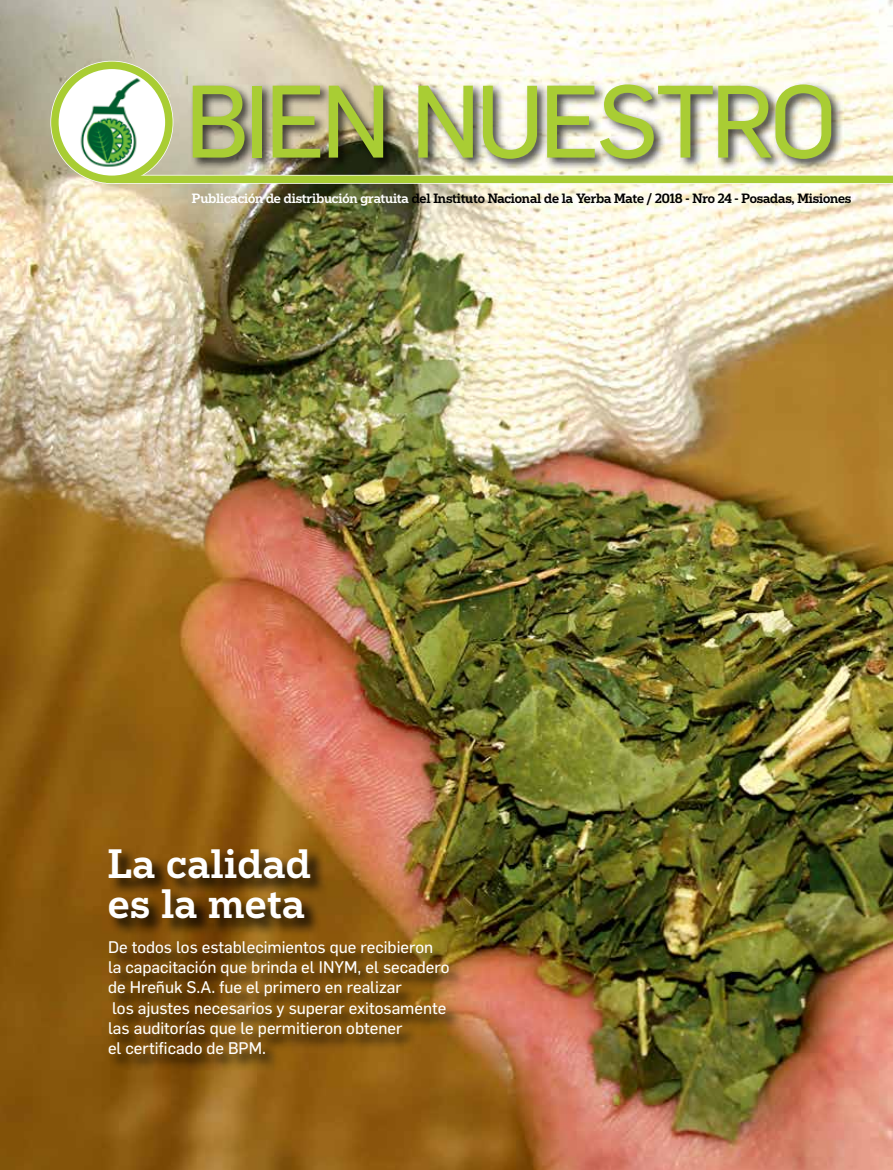
<style>
.page{position:relative;width:893px;height:1170px;background:#fff}
.page>*{position:absolute;margin:0;border:0;box-sizing:border-box;transform-origin:0 0}
.t1{font:100.65px "Flama Basic";letter-spacing:-.05em;color:#a9cd34}
.t2{font:500 38.85px/40.5px "Popular";letter-spacing:.02em;color:#fff}
.t3{font:16.5px/20.2px "Flama Basic";color:#fff}
.t4{font:500 12.75px "Popular";letter-spacing:-.015em;color:#000}
.s1{color:#fff}
</style>
<div class="page">
<img style="left:0;top:0;width:893px;height:1169px">
<div style="left:189px;top:81px;width:654px;height:90px;background:#000;opacity:.75"></div>
<svg style="left:119px;top:183px;width:774px;height:1px"></svg>
<div style="left:106px;top:175px;width:787px;height:8px;background:#a9cd34"></div>
<svg style="left:55px;top:65px;width:114px;height:114px"></svg>
<img style="left:75px;top:77px;width:67px;height:91px">
<div style="left:51px;top:62px;width:122px;height:121px;border:8px solid #a9cd34;border-radius:50%"></div>
<svg style="left:109px;top:940px;width:357px;height:131px;background:#7e520f"></svg>
<svg style="left:108px;top:847px;width:220px;height:89px;background:#6c440a"></svg>
<h1 class="t1" style="left:185px;top:51px;width:654px">BIEN NUESTRO</h1>
<p class="t4" style="left:192px;top:189px;width:661px"><span class="s1">Publicación de distribución gratuita</span> del Instituto Nacional de la Yerba Mate / 2018 - Nro 24 - Posadas, Misiones</p>
<h2 class="t2" style="left:108px;top:841px;width:204px">La calidad es la meta</h2>
<p class="t3" style="left:108px;top:935px;width:343px">De todos los establecimientos que recibieron la capacitación que brinda el INYM, el secadero de Hreñuk S.A. fue el primero en realizar<br>los ajustes necesarios y superar exitosamente las auditorías que le permitieron obtener<br>el certificado de BPM.</p>
</div>
